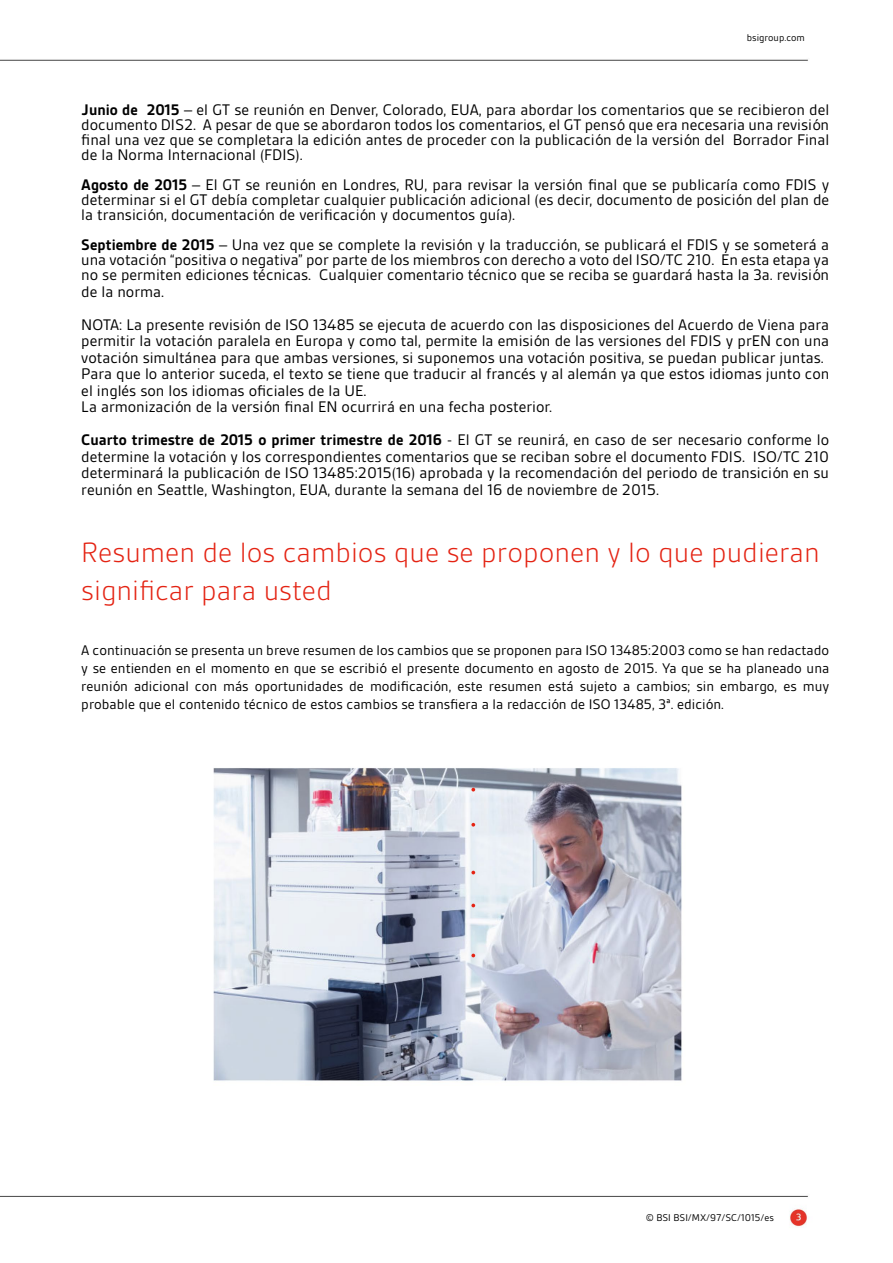
<style>
.page{position:relative;width:893px;height:1263px;background:#fff}
.page>*{position:absolute;margin:0;border:0;box-sizing:border-box;transform-origin:0 0}
.t1{font:300 30px/37.5px "BSI Gesta";color:#e42313}
.t2{font:16.5px/15px "BSI Gesta";color:#000;text-align:justify}
.t3{font:15px/18px "BSI Gesta";color:#000;text-align:justify}
.t4{font:10.5px "BSI Gesta";color:#000}
.s1{font-weight:700}
</style>
<div class="page">
<img style="left:213px;top:768px;width:469px;height:313px">
<svg style="left:471px;top:788px;width:4px;height:3px"></svg>
<svg style="left:471px;top:954px;width:4px;height:3px"></svg>
<svg style="left:471px;top:904px;width:4px;height:3px"></svg>
<svg style="left:471px;top:871px;width:4px;height:3px"></svg>
<svg style="left:471px;top:823px;width:4px;height:3px"></svg>
<p class="t4" style="left:747px;top:32px;width:59px">bsigroup.com</p>
<p class="t2" style="left:81px;top:102px;width:749px"><span class="s1">Junio de 2015</span> – el GT se reunión en Denver, Colorado, EUA, para abordar los comentarios que se recibieron del documento DIS2. A pesar de que se abordaron todos los comentarios, el GT pensó que era necesaria una revisión final una vez que se completara la edición antes de proceder con la publicación de la versión del Borrador Final de la Norma Internacional (FDIS).</p>
<p class="t2" style="left:81px;top:177px;width:749px"><span class="s1">Agosto de 2015</span> – El GT se reunión en Londres, RU, para revisar la versión final que se publicaría como FDIS y determinar si el GT debía completar cualquier publicación adicional (es decir, documento de posición del plan de la transición, documentación de verificación y documentos guía).</p>
<p class="t2" style="left:81px;top:237px;width:749px"><span class="s1">Septiembre de 2015</span> – Una vez que se complete la revisión y la traducción, se publicará el FDIS y se someterá a una votación “positiva o negativa” por parte de los miembros con derecho a voto del ISO/TC 210. En esta etapa ya no se permiten ediciones técnicas. Cualquier comentario técnico que se reciba se guardará hasta la 3a. revisión</p>
<p class="t2" style="left:81px;top:275px;width:749px;line-height:33px">de la norma.<br>NOTA: La presente revisión de ISO 13485 se ejecuta de acuerdo con las disposiciones del Acuerdo de Viena para</p>
<p class="t2" style="left:81px;top:333px;width:749px;line-height:16.5px;text-align:left">permitir la votación paralela en Europa y como tal, permite la emisión de las versiones del FDIS y prEN con una votación simultánea para que ambas versiones, si suponemos una votación positiva, se puedan publicar juntas.<br>Para que lo anterior suceda, el texto se tiene que traducir al francés y al alemán ya que estos idiomas junto con el inglés son los idiomas oficiales de la UE.<br>La armonización de la versión final EN ocurrirá en una fecha posterior.</p>
<p class="t2" style="left:81px;top:432px;width:749px;line-height:16.5px"><span class="s1">Cuarto trimestre de 2015 o primer trimestre de 2016</span> - El GT se reunirá, en caso de ser necesario conforme lo determine la votación y los correspondientes comentarios que se reciban sobre el documento FDIS. ISO/TC 210 determinará la publicación de ISO 13485:2015(16) aprobada y la recomendación del periodo de transición en su reunión en Seattle, Washington, EUA, durante la semana del 16 de noviembre de 2015.</p>
<h1 class="t1" style="left:81px;top:534px;width:740px">Resumen de los cambios que se proponen y lo que pudieran significar para usted</h1>
<p class="t3" style="left:81px;top:641px;width:749px">A continuación se presenta un breve resumen de los cambios que se proponen para ISO 13485:2003 como se han redactado y se entienden en el momento en que se escribió el presente documento en agosto de 2015. Ya que se ha planeado una reunión adicional con más oportunidades de modificación, este resumen está sujeto a cambios; sin embargo, es muy probable que el contenido técnico de estos cambios se transfiera a la redacción de ISO 13485, 3ª. edición.</p>
<p class="t4" style="left:646px;top:1212px;width:129px">© BSI BSI/MX/97/SC/1015/es</p>
</div>
